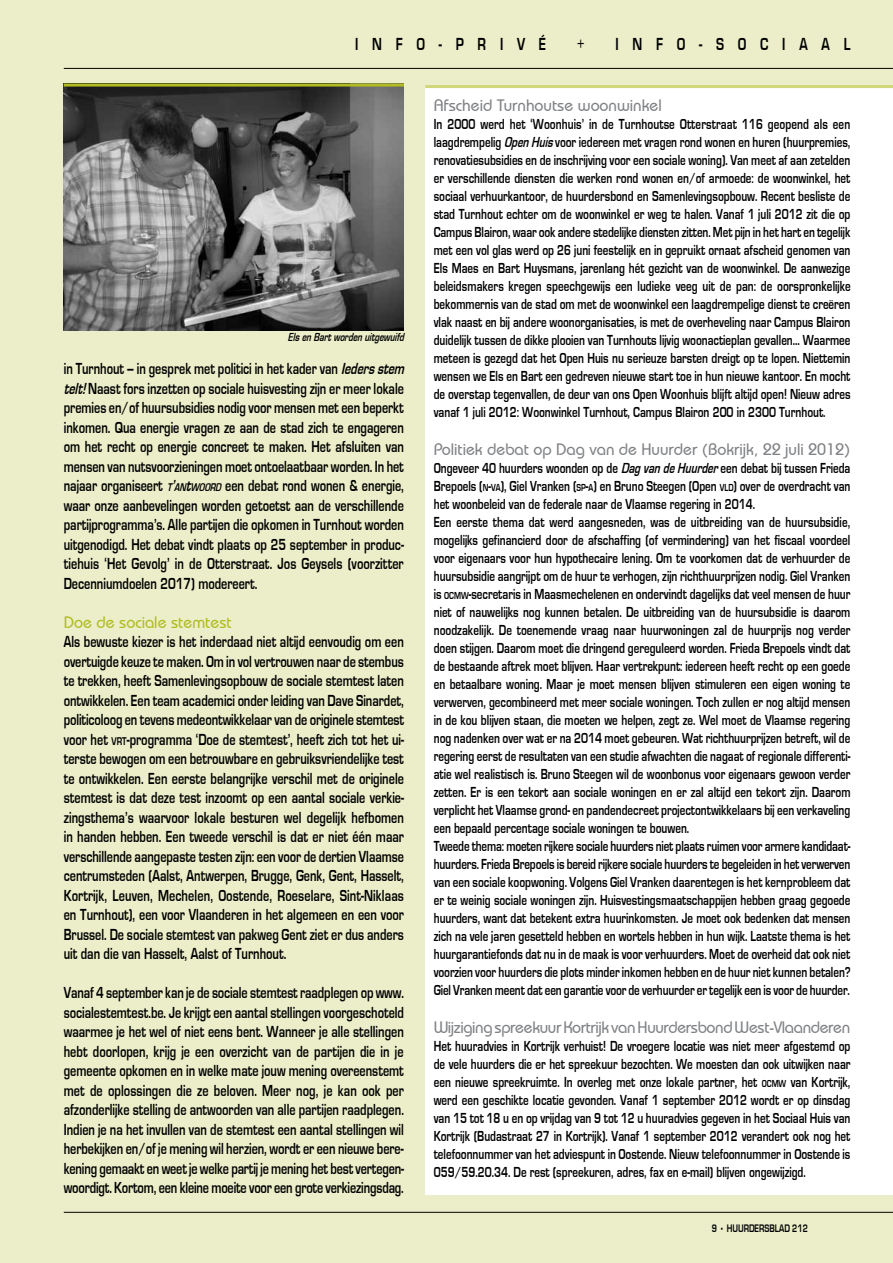
<style>
.page{position:relative;width:893px;height:1263px;background:#ebeec8}
.page>*{position:absolute;margin:0;border:0;box-sizing:border-box;transform-origin:0 0}
.t1{font:18px "Eurose Cond";letter-spacing:.89em;color:#000}
.t2{font:16.5px/19.5px "Eurose Cond";color:#000;text-align:justify}
.t3{font:500 16.5px "Bauhaus IT Cby BT";color:#808285}
.t4{font:500 16.5px "Bauhaus IT Cby BT";letter-spacing:-.02em;color:#808285}
.t5{font:500 16.5px "Bauhaus IT Cby BT";color:#b0bc22}
.t6{font:15px/18px "Eurose Cond";color:#000;text-align:justify}
.t7{font:italic 12px "Eurose Cond";color:#000}
.t8{font:11.25px "Eurose Cond";color:#000}
.s1{font-style:italic}
.s2{font-style:italic;font-size:11.55px}
.s3{font-size:11.55px}
.s4{font-size:10.5px}
.s5{font-style:inherit}
</style>
<div class="page">
<hr style="left:64px;top:1212px;width:829px;height:1px;background:#000">
<hr style="left:64px;top:68px;width:829px;height:1px;background:#000">
<div style="left:425px;top:85px;width:468px;height:1110px;background:#fff"></div>
<hr style="left:425px;top:85px;width:468px;height:3px;background:#cfd77a">
<img style="left:64px;top:87px;width:340px;height:243px">
<hr style="left:64px;top:84px;width:340px;height:3px;background:#b0bc22">
<p class="t1" style="left:355px;top:34px;width:193px">I N F O - P R I V É</p>
<p class="t1" style="left:577px;top:34px;width:8px">+</p>
<p class="t1" style="left:615px;top:34px;width:237px">info - s oci a a l</p>
<p class="t7" style="left:288px;top:330px;width:118px">Els en Bart worden uitgewuifd</p>
<p class="t2" style="left:64px;top:359px;width:342px">in Turnhout – in gesprek met politici in het kader van <span class="s1">Ieders stem telt!</span> Naast fors inzetten op sociale huisvesting zijn er meer lokale premies en/of huursubsidies nodig voor mensen met een beperkt inkomen. Qua energie vragen ze aan de stad zich te engageren om het recht op energie concreet te maken. Het afsluiten van mensen van nutsvoorzieningen moet ontoelaatbaar worden. In het najaar organiseert <span class="s2">T</span><span class="s1">’</span><span class="s2">AN</span><span class="s1">t</span><span class="s2">WOORD</span> een debat rond wonen &amp; energie, waar onze aanbevelingen worden getoetst aan de verschillende partijprogramma’s. Alle partijen die opkomen in Turnhout worden uitgenodigd. Het debat vindt plaats op 25 september in produc&shy;tiehuis ‘Het Gevolg’ in de Otterstraat. Jos Geysels (voorzitter Decenniumdoelen 2017) modereert.</p>
<p class="t5" style="left:64px;top:612px;width:169px">Doe de sociale stemtest</p>
<p class="t2" style="left:64px;top:632px;width:342px">Als bewuste kiezer is het inderdaad niet altijd eenvoudig om een overtuigde keuze te maken. Om in vol vertrouwen naar de stembus te trekken, heeft Samenlevingsopbouw de sociale stemtest laten ontwikkelen. Een team academici onder leiding van Dave Sinardet, politicoloog en tevens medeontwikkelaar van de originele stemtest voor het <span class="s3">VRT</span>-programma ‘Doe de stemtest’, heeft zich tot het ui&shy;terste bewogen om een betrouwbare en gebruiksvriendelijke test te ontwikkelen. Een eerste belangrijke verschil met de originele stemtest is dat deze test inzoomt op een aantal sociale verkie&shy;zingsthema’s waarvoor lokale besturen wel degelijk hefbomen in handen hebben. Een tweede verschil is dat er niet één maar verschillende aangepaste testen zijn: een voor de dertien Vlaamse centrumsteden (Aalst, Antwerpen, Brugge, Genk, Gent, Hasselt, Kortrijk, Leuven, Mechelen, Oostende, Roeselare, Sint-Niklaas en Turnhout), een voor Vlaanderen in het algemeen en een voor Brussel. De sociale stemtest van pakweg Gent ziet er dus anders uit dan die van Hasselt, Aalst of Turnhout.</p>
<p class="t2" style="left:64px;top:983px;width:342px">Vanaf 4 september kan je de sociale stemtest raadplegen op www. socialestemtest.be. Je krijgt een aantal stellingen voorgeschoteld waarmee je het wel of niet eens bent. Wanneer je alle stellingen hebt doorlopen, krijg je een overzicht van de partijen die in je gemeente opkomen en in welke mate jouw mening overeenstemt met de oplossingen die ze beloven. Meer nog, je kan ook per afzonderlijke stelling de antwoorden van alle partijen raadplegen.<br>Indien je na het invullen van de stemtest een aantal stellingen wil herbekijken en/of je mening wil herzien, wordt er een nieuwe bere&shy;kening gemaakt en weet je welke partij je mening het best vertegen&shy;woordigt. Kortom, een kleine moeite voor een grote verkiezingsdag.</p>
<p class="t3" style="left:434px;top:96px;width:230px">Afscheid Turnhoutse woonwinkel</p>
<p class="t6" style="left:434px;top:115px;width:419px">In 2000 werd het ‘Woonhuis’ in de Turnhoutse Otterstraat 116 geopend als een laagdrempelig <span class="s1">Open Huis</span> voor iedereen met vragen rond wonen en huren (huurpremies, renovatiesubsidies en de inschrijving voor een sociale woning). Van meet af aan zetelden er verschillende diensten die werken rond wonen en/of armoede: de woonwinkel, het sociaal verhuurkantoor, de huurdersbond en Samenlevingsopbouw. Recent besliste de stad Turnhout echter om de woonwinkel er weg te halen. Vanaf 1 juli 2012 zit die op Campus Blairon, waar ook andere stedelijke diensten zitten. Met pijn in het hart en tegelijk met een vol glas werd op 26 juni feestelijk en in gepruikt ornaat afscheid genomen van Els Maes en Bart Huysmans, jarenlang hét gezicht van de woonwinkel. De aanwezige beleidsmakers kregen speechgewijs een ludieke veeg uit de pan: de oorspronkelijke bekommernis van de stad om met de woonwinkel een laagdrempelige dienst te creëren vlak naast en bij andere woonorganisaties, is met de overheveling naar Campus Blairon duidelijk tussen de dikke plooien van Turnhouts lijvig woonactieplan gevallen… Waarmee meteen is gezegd dat het Open Huis nu serieuze barsten dreigt op te lopen. Niettemin wensen we Els en Bart een gedreven nieuwe start toe in hun nieuwe kantoor. En mocht de overstap tegenvallen, de deur van ons Open Woonhuis blijft altijd open! Nieuw adres vanaf 1 juli 2012: Woonwinkel Turnhout, Campus Blairon 200 in 2300 Turnhout.</p>
<p class="t3" style="left:434px;top:439px;width:418px">Politiek debat op Dag van de Huurder (Bokrijk, 22 juli 2012)</p>
<p class="t6" style="left:434px;top:459px;width:419px;text-align:left">Ongeveer 40 huurders woonden op de <span class="s1">Dag van de Huurder</span> een debat bij tussen Frieda Brepoels (<span class="s4">N</span><span class="s5">-</span><span class="s4">VA</span>), Giel Vranken (<span class="s4">SP</span><span class="s5">-</span><span class="s4">A</span>) en Bruno Steegen (Open <span class="s4">VLD</span>) over de overdracht van het woonbeleid van de federale naar de Vlaamse regering in 2014.<br>Een eerste thema dat werd aangesneden, was de uitbreiding van de huursubsidie, mogelijks gefinancierd door de afschaffing (of vermindering) van het fiscaal voordeel voor eigenaars voor hun hypothecaire lening. Om te voorkomen dat de verhuurder de huursubsidie aangrijpt om de huur te verhogen, zijn richthuurprijzen nodig. Giel Vranken is <span class="s4">OCMW</span>-secretaris in Maasmechelenen en ondervindt dagelijks dat veel mensen de huur niet of nauwelijks nog kunnen betalen. De uitbreiding van de huursubsidie is daarom noodzakelijk. De toenemende vraag naar huurwoningen zal de huurprijs nog verder doen stijgen. Daarom moet die dringend gereguleerd worden. Frieda Brepoels vindt dat de bestaande aftrek moet blijven. Haar vertrekpunt: iedereen heeft recht op een goede en betaalbare woning. Maar je moet mensen blijven stimuleren een eigen woning te verwerven, gecombineerd met meer sociale woningen. Toch zullen er nog altijd mensen in de kou blijven staan, die moeten we helpen, zegt ze. Wel moet de Vlaamse regering nog nadenken over wat er na 2014 moet gebeuren. Wat richthuurprijzen betreft, wil de regering eerst de resultaten van een studie afwachten die nagaat of regionale differenti&shy;atie wel realistisch is. Bruno Steegen wil de woonbonus voor eigenaars gewoon verder zetten. Er is een tekort aan sociale woningen en er zal altijd een tekort zijn. Daarom verplicht het Vlaamse grond- en pandendecreet projectontwikkelaars bij een verkaveling een bepaald percentage sociale woningen te bouwen.<br>Tweede thema: moeten rijkere sociale huurders niet plaats ruimen voor armere kandidaat&shy;huurders. Frieda Brepoels is bereid rijkere sociale huurders te begeleiden in het verwerven van een sociale koopwoning. Volgens Giel Vranken daarentegen is het kernprobleem dat er te weinig sociale woningen zijn. Huisvestingsmaatschappijen hebben graag gegoede huurders, want dat betekent extra huurinkomsten. Je moet ook bedenken dat mensen zich na vele jaren gesetteld hebben en wortels hebben in hun wijk. Laatste thema is het huurgarantiefonds dat nu in de maak is voor verhuurders. Moet de overheid dat ook niet voorzien voor huurders die plots minder inkomen hebben en de huur niet kunnen betalen?<br>Giel Vranken meent dat een garantie voor de verhuurder er tegelijk een is voor de huurder.</p>
<p class="t4" style="left:434px;top:1017px;width:418px">Wijziging spreekuur Kortrijk van Huurdersbond West-Vlaanderen</p>
<p class="t6" style="left:434px;top:1036px;width:418px">Het huuradvies in Kortrijk verhuist! De vroegere locatie was niet meer afgestemd op de vele huurders die er het spreekuur bezochten. We moesten dan ook uitwijken naar een nieuwe spreekruimte. In overleg met onze lokale partner, het <span class="s4">OCMW</span> van Kortrijk, werd een geschikte locatie gevonden. Vanaf 1 september 2012 wordt er op dinsdag van 15 tot 18 u en op vrijdag van 9 tot 12 u huuradvies gegeven in het Sociaal Huis van Kortrijk (Budastraat 27 in Kortrijk). Vanaf 1 september 2012 verandert ook nog het telefoonnummer van het adviespunt in Oostende. Nieuw telefoonnummer in Oostende is 059/59.20.34. De rest (spreekuren, adres, fax en e-mail) blijven ongewijzigd.</p>
<p class="t8" style="left:712px;top:1222px;width:98px">9 • Huurdersblad 212</p>
</div>
